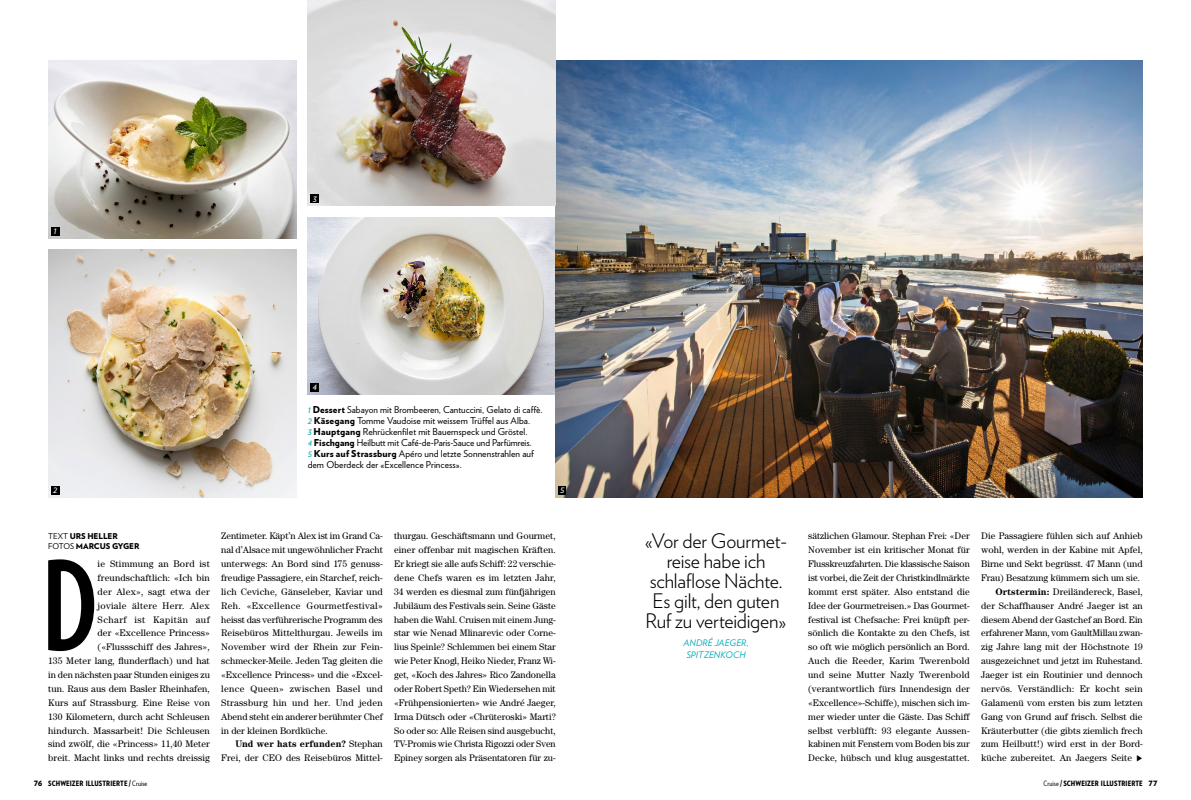
<style>
.page{position:relative;width:1191px;height:800px;background:#fff}
.page>*{position:absolute;margin:0;border:0;box-sizing:border-box;transform-origin:0 0}
._500___LTxt_Century{font:700 123px "Verlag Compressed";color:#000}
._700_Quote_VLight_20{font:300 20px/20px "Verlag";letter-spacing:-.01em;color:#000;text-align:center}
._500_LTxt_Century_Ei{font:9.5px/13.9px "Century Std";color:#000;text-align:justify}
._500___LTxt_Century-2{font:9.5px/13.9px "Century Std";letter-spacing:.01em;color:#000;text-align:right}
._800_Legi_9_5_VBook{font:9.5px/11px "Verlag";letter-spacing:.005em;color:#000}
._800_Legi_9_5_VBook-2{font:italic 9.5px "Verlag";color:#fff}
._700_Quote_Name_9pt{font:italic 9px "Verlag";letter-spacing:.01em;color:#00acb5}
._400_AUTOR_VerBlack{font:900 8px/9.5px "Verlag";color:#000}
.t1{font:900 7.3px "Verlag Condensed";letter-spacing:.015em;color:#000}
.t2{font:900 7.3px "Verlag";color:#000}
.s1{font-style:italic;color:#00acb5}
.s2{font-weight:900}
.s3{font-weight:400}
.s4{font-weight:700}
</style>
<div class="page">
<img style="left:308px;top:217px;width:248px;height:177px">
<img style="left:48px;top:61px;width:248px;height:177px">
<img style="left:556px;top:61px;width:586px;height:436px">
<img style="left:48px;top:249px;width:248px;height:248px">
<img style="left:308px;top:0;width:248px;height:206px">
<div style="left:51px;top:227px;width:8px;height:8px;background:#000"></div>
<div style="left:51px;top:486px;width:8px;height:9px;background:#000"></div>
<div style="left:310px;top:194px;width:9px;height:9px;background:#000"></div>
<div style="left:310px;top:383px;width:9px;height:8px;background:#000"></div>
<div style="left:558px;top:486px;width:8px;height:9px;background:#000"></div>
<p class="_800_Legi_9_5_VBook-2" style="left:54px;top:223px;width:5px">1</p>
<p class="_800_Legi_9_5_VBook-2" style="left:313px;top:191px;width:6px">3</p>
<p class="_800_Legi_9_5_VBook-2" style="left:53px;top:482px;width:6px">2</p>
<p class="_800_Legi_9_5_VBook-2" style="left:312px;top:379px;width:6px">4</p>
<p class="_800_Legi_9_5_VBook" style="left:308px;top:403px;width:236px"><span class="s1">1</span> <span class="s2">Dessert</span> Sabayon mit Brombeeren, Cantuccini, Gelato di caffè.</p>
<p class="_800_Legi_9_5_VBook" style="left:308px;top:414px;width:224px"><span class="s1">2</span> <span class="s2">Käsegang</span> Tomme Vaudoise mit weissem Trüffel aus Alba.</p>
<p class="_800_Legi_9_5_VBook" style="left:308px;top:425px;width:221px"><span class="s1">3</span> <span class="s2">Hauptgang</span> Rehrückenfilet mit Bauernspeck und Gröstel.</p>
<p class="_800_Legi_9_5_VBook" style="left:308px;top:436px;width:225px"><span class="s1">4</span> <span class="s2">Fischgang</span> Heilbutt mit Café-de-Paris-Sauce und Parfümreis.</p>
<p class="_800_Legi_9_5_VBook" style="left:308px;top:447px;width:228px"><span class="s1">5</span> <span class="s2">Kurs auf Strassburg</span> Apéro und letzte Sonnenstrahlen auf dem Oberdeck der «Excellence Princess».</p>
<p class="_800_Legi_9_5_VBook-2" style="left:560px;top:482px;width:6px">5</p>
<p class="_400_AUTOR_VerBlack" style="left:48px;top:531px;width:93px"><span class="s3">TEXT</span> URS HELLER<br><span class="s3">FOTOS</span> MARCUS GYGER</p>
<p class="_500___LTxt_Century" style="left:42px;top:518px;width:57px">D</p>
<p class="_500___LTxt_Century-2" style="left:48px;top:556px;width:163px">ie Stimmung an Bord ist freundschaftlich: «Ich bin<br>der Alex», sagt etwa der<br>joviale ältere Herr. Alex<br>Scharf ist Kapitän auf<br>der «Excellence Princess» («Flussschiff des Jahres»,<br>135 Meter lang, flunderflach) und hat in den nächsten paar Stunden einiges zu tun. Raus aus dem Basler Rheinhafen,<br>Kurs auf Strassburg. Eine Reise von<br>130 Kilometern, durch acht Schleusen hindurch. Massarbeit! Die Schleusen sind zwölf, die «Princess» 11,40 Meter breit. Macht links und rechts dreissig</p>
<p class="_500___LTxt_Century-2" style="left:221px;top:529px;width:163px;text-align:justify">Zentimeter. Käpt’n Alex ist im Grand Ca&shy;nal d’Alsace mit ungewöhnlicher Fracht unterwegs: An Bord sind 175 genuss&shy;freudige Passagiere, ein Starchef, reich&shy;lich Ceviche, Gänseleber, Kaviar und Reh. «Excellence Gourmetfestival» heisst das verführerische Programm des Reisebüros Mittelthurgau. Jeweils im November wird der Rhein zur Fein&shy;schmecker-Meile. Jeden Tag gleiten die «Excellence Princess» und die «Excel&shy;lence Queen» zwischen Basel und Strassburg hin und her. Und jeden Abend steht ein anderer berühmter Chef in der kleinen Bordküche.</p>
<p class="_500_LTxt_Century_Ei" style="left:221px;top:736px;width:163px;text-align:right"><span class="s4">Und wer hats erfunden?</span> Stephan<br>Frei, der CEO des Reisebüros Mittel-</p>
<p class="_500_LTxt_Century_Ei" style="left:394px;top:529px;width:163px">thurgau. Geschäftsmann und Gourmet, einer offenbar mit magischen Kräften.<br>Er kriegt sie alle aufs Schiff: 22 verschie&shy;dene Chefs waren es im letzten Jahr, 34 werden es diesmal zum fünfjährigen Jubiläum des Festivals sein. Seine Gäste haben die Wahl. Cruisen mit einem Jung&shy;star wie Nenad Mlinarevic oder Corne&shy;lius Speinle? Schlemmen bei einem Star wie Peter Knogl, Heiko Nieder, Franz Wi&shy;get, «Koch des Jahres» Rico Zandonella oder Robert Speth? Ein Wiedersehen mit «Frühpensionierten» wie André Jaeger, Irma Dütsch oder «Chrüteroski» Marti?<br>So oder so: Alle Reisen sind ausgebucht, TV-Promis wie Christa Rigozzi oder Sven Epiney sorgen als Präsentatoren für zu-</p>
<p class="_500_LTxt_Century_Ei" style="left:808px;top:529px;width:163px">sätzlichen Glamour. Stephan Frei: «Der November ist ein kritischer Monat für Flusskreuzfahrten. Die klassische Saison ist vorbei, die Zeit der Christkindlmärkte kommt erst später. Also entstand die Idee der Gourmetreisen.» Das Gourmet&shy;festival ist Chefsache: Frei knüpft per&shy;sönlich die Kontakte zu den Chefs, ist so oft wie möglich persönlich an Bord.<br>Auch die Reeder, Karim Twerenbold und seine Mutter Nazly Twerenbold (verantwortlich fürs Innendesign der «Excellence»-Schiffe), mischen sich im&shy;mer wieder unter die Gäste. Das Schiff selbst verblüfft: 93 elegante Aussen&shy;kabinen mit Fenstern vom Boden bis zur Decke, hübsch und klug ausgestattet.</p>
<p class="_500_LTxt_Century_Ei" style="left:981px;top:529px;width:163px">Die Passagiere fühlen sich auf Anhieb wohl, werden in der Kabine mit Apfel, Birne und Sekt begrüsst. 47 Mann (und Frau) Besatzung kümmern sich um sie.</p>
<p class="_700_Quote_VLight_20" style="left:645px;top:529px;width:144px">«Vor der Gourmet&shy;reise habe ich schlaflose Nächte.<br>Es gilt, den guten<br>Ruf zu verteidigen»</p>
<p class="_700_Quote_Name_9pt" style="left:683px;top:635px;width:67px">ANDRÉ JAEGER,</p>
<p class="_700_Quote_Name_9pt" style="left:686px;top:647px;width:61px">SPITZENKOCH</p>
<p class="_500_LTxt_Century_Ei" style="left:981px;top:584px;width:163px;text-indent:14px"><span class="s4">Ortstermin:</span> Dreiländereck, Basel, der Schaffhauser André Jaeger ist an diesem Abend der Gastchef an Bord. Ein erfahrener Mann, vom GaultMillau zwan&shy;zig Jahre lang mit der Höchstnote 19 ausgezeichnet und jetzt im Ruhestand.<br>Jaeger ist ein Routinier und dennoch nervös. Verständlich: Er kocht sein Galamenü vom ersten bis zum letzten Gang von Grund auf frisch. Selbst die Kräuterbutter (die gibts ziemlich frech zum Heilbutt!) wird erst in der Bord&shy;küche zubereitet. An Jaegers Seite</p>
<p class="t2" style="left:34px;top:777px;width:10px">76</p>
<p class="t1" style="left:48px;top:777px;width:101px">SCHWEIZER ILLUSTRIERTE / <span class="s3">Cruise</span></p>
<p class="t1" style="left:1043px;top:777px;width:101px"><span class="s3">Cruise</span> / SCHWEIZER ILLUSTRIERTE</p>
<p class="t2" style="left:1148px;top:777px;width:11px">77</p>
</div>
